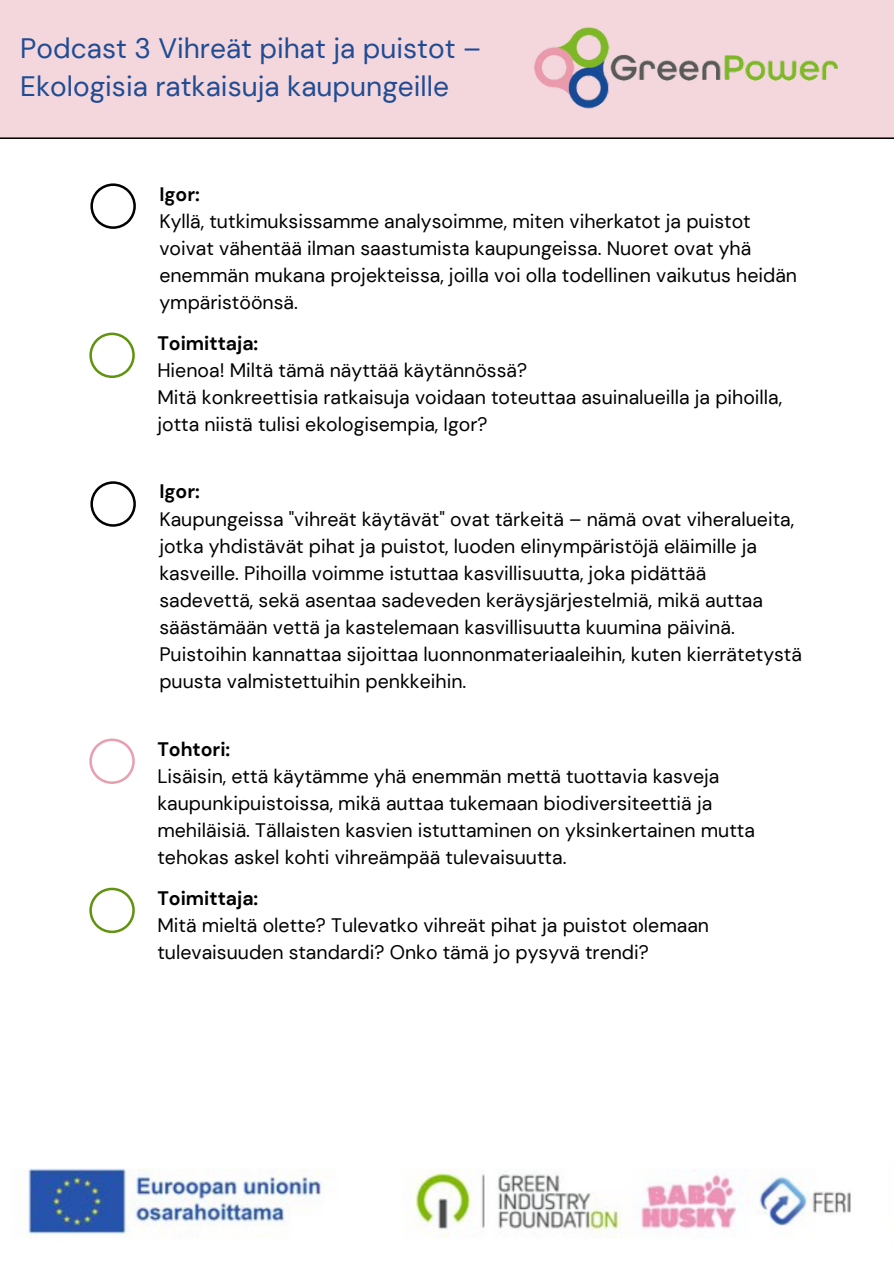
<style>
.page{position:relative;width:894px;height:1264px;background:#fff}
.page>*{position:absolute;margin:0;border:0;box-sizing:border-box;transform-origin:0 0}
.t1{font:28.05px/38.2px "DM Sans";color:#204c93}
.t2{font:19.5px/27px "DM Sans";color:#000}
.t3{font:700 19.5px "DM Sans";color:#000}
</style>
<div class="page">
<img style="left:21px;top:1168px;width:830px;height:70px">
<div style="left:0;top:0;width:893px;height:138px;background:#f4d7dd"></div>
<img style="left:511px;top:19px;width:351px;height:98px">
<svg style="left:90px;top:183px;width:45px;height:45px"></svg>
<svg style="left:89px;top:332px;width:45px;height:45px"></svg>
<svg style="left:89px;top:738px;width:45px;height:45px"></svg>
<svg style="left:90px;top:481px;width:45px;height:45px"></svg>
<svg style="left:89px;top:887px;width:45px;height:45px"></svg>
<h1 class="t1" style="left:20px;top:29px;width:462px">Podcast 3 Vihreät pihat ja puistot –<br>Ekologisia ratkaisuja kaupungeille</h1>
<p class="t3" style="left:159px;top:181px;width:42px">Igor:</p>
<p class="t2" style="left:159px;top:207px;width:639px">Kyllä, tutkimuksissamme analysoimme, miten viherkatot ja puistot voivat vähentää ilman saastumista kaupungeissa. Nuoret ovat yhä enemmän mukana projekteissa, joilla voi olla todellinen vaikutus heidän ympäristöönsä.</p>
<p class="t3" style="left:157px;top:330px;width:102px">Toimittaja:</p>
<p class="t2" style="left:157px;top:356px;width:371px">Hienoa! Miltä tämä näyttää käytännössä?</p>
<p class="t2" style="left:157px;top:383px;width:626px">Mitä konkreettisia ratkaisuja voidaan toteuttaa asuinalueilla ja pihoilla, jotta niistä tulisi ekologisempia, Igor?</p>
<p class="t3" style="left:159px;top:479px;width:42px">Igor:</p>
<p class="t2" style="left:159px;top:505px;width:636px">Kaupungeissa "vihreät käytävät" ovat tärkeitä – nämä ovat viheralueita, jotka yhdistävät pihat ja puistot, luoden elinympäristöjä eläimille ja kasveille. Pihoilla voimme istuttaa kasvillisuutta, joka pidättää sadevettä, sekä asentaa sadeveden keräysjärjestelmiä, mikä auttaa säästämään vettä ja kastelemaan kasvillisuutta kuumina päivinä.</p>
<p class="t2" style="left:159px;top:640px;width:644px">Puistoihin kannattaa sijoittaa luonnonmateriaaleihin, kuten kierrätetystä puusta valmistettuihin penkkeihin.</p>
<p class="t3" style="left:157px;top:736px;width:74px">Tohtori:</p>
<p class="t2" style="left:157px;top:762px;width:599px">Lisäisin, että käytämme yhä enemmän mettä tuottavia kasveja kaupunkipuistoissa, mikä auttaa tukemaan biodiversiteettiä ja mehiläisiä. Tällaisten kasvien istuttaminen on yksinkertainen mutta tehokas askel kohti vihreämpää tulevaisuutta.</p>
<p class="t3" style="left:157px;top:885px;width:102px">Toimittaja:</p>
<p class="t2" style="left:157px;top:911px;width:553px">Mitä mieltä olette? Tulevatko vihreät pihat ja puistot olemaan tulevaisuuden standardi? Onko tämä jo pysyvä trendi?</p>
</div>
